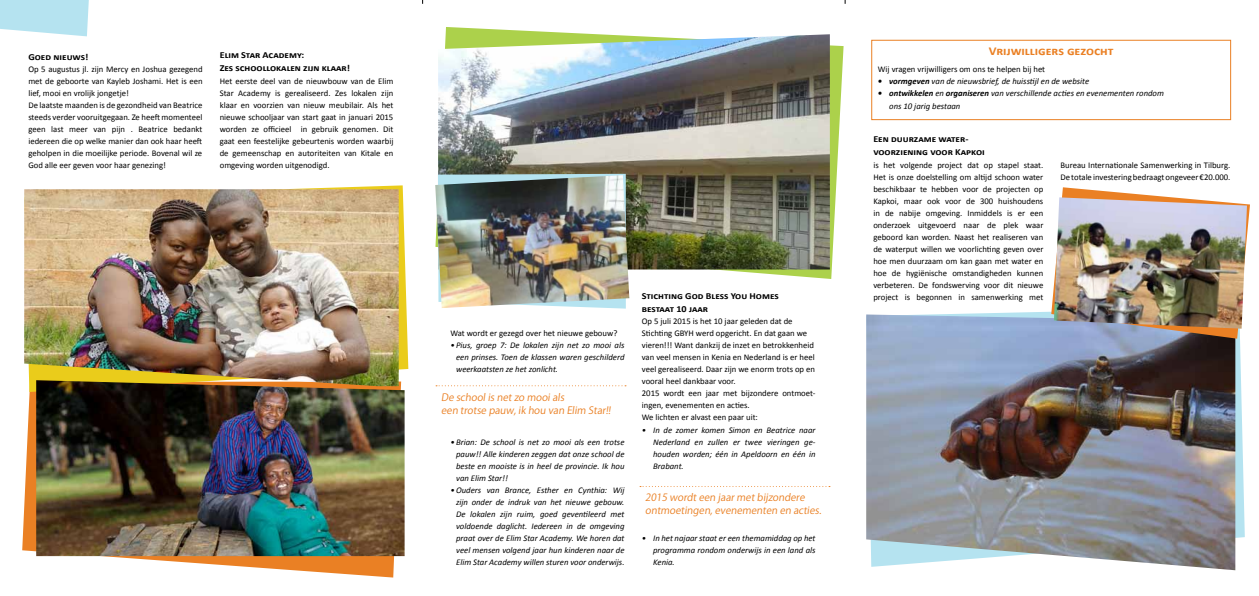
<style>
.page{position:relative;width:1259px;height:596px;background:#fff}
.page>*{position:absolute;margin:0;border:0;box-sizing:border-box;transform-origin:0 0}
.t1{font:700 12px "Calibri";color:#ea8024;scale:1.1 1}
.t2{font:10px/13px "Koz Go Pro";color:#ea8024}
.t3{font:700 9.2px/13px "Calibri";color:#000;scale:1.1 1}
.t4{font:8.7px/12px "Calibri";color:#000}
.t5{font:italic 8.7px/12px "Calibri";color:#000;text-align:justify}
.s1{font-weight:700}
</style>
<div class="page">
<svg style="left:0;top:0;width:89px;height:36px;background:#bce5f1"></svg>
<svg style="left:436px;top:385px;width:190px;height:1px"></svg>
<svg style="left:22px;top:392px;width:379px;height:186px"></svg>
<svg style="left:29px;top:185px;width:379px;height:207px"></svg>
<img style="left:36px;top:380px;width:368px;height:175px">
<img style="left:24px;top:189px;width:375px;height:197px">
<svg style="left:445px;top:27px;width:398px;height:252px"></svg>
<img style="left:438px;top:34px;width:392px;height:235px">
<img style="left:435px;top:175px;width:194px;height:133px">
<svg style="left:957px;top:311px;width:287px;height:255px;fill:#b5e3f0"></svg>
<img style="left:866px;top:314px;width:369px;height:256px">
<svg style="left:1051px;top:187px;width:199px;height:151px"></svg>
<img style="left:1054px;top:197px;width:193px;height:131px">
<div style="left:871px;top:40px;width:360px;height:80px;border:1px solid #ea8024"></div>
<p class="t3" style="left:28px;top:50px;width:56px">Goed nieuws!</p>
<p class="t4" style="left:28px;top:63px;width:176px">Op 5 augustus jl. zijn Mercy en Joshua gezegend met de geboorte van Kayleb Joshami. Het is een lief, mooi en vrolijk jongetje!<br>De laatste maanden is de gezondheid van Beatrice steeds verder vooruitgegaan. Ze heeft momenteel geen last meer van pijn . Beatrice bedankt iedereen die op welke manier dan ook haar heeft geholpen in die moeilijke periode. Bovenal wil ze God alle eer geven voor haar genezing!</p>
<p class="t3" style="left:220px;top:48px;width:120px">Elim Star Academy:<br>Zes schoollokalen zijn klaar!</p>
<p class="t4" style="left:220px;top:75px;width:175px;text-align:justify">Het eerste deel van de nieuwbouw van de Elim Star Academy is gerealiseerd. Zes lokalen zijn klaar en voorzien van nieuw meubilair. Als het nieuwe schooljaar van start gaat in januari 2015 worden ze officieel in gebruik genomen. Dit gaat een feestelijke gebeurtenis worden waarbij de gemeenschap en autoriteiten van Kitale en omgeving worden uitgenodigd.</p>
<p class="t4" style="left:450px;top:327px;width:168px">Wat wordt er gezegd over het nieuwe gebouw?</p>
<p class="t5" style="left:456px;top:339px;width:170px;text-indent:-6px">• Pius, groep 7: De lokalen zijn net zo mooi als een prinses. Toen de klassen waren geschilderd weerkaatsten ze het zonlicht.</p>
<p class="t2" style="left:441px;top:390px;width:173px">De schoolis net zo mooials<br>een trotse pauw,ik hou van Elim Star!!</p>
<p class="t5" style="left:456px;top:435px;width:170px;text-indent:-6px">• Brian: De school is net zo mooi als een trotse pauw!! Alle kinderen zeggen dat onze school de beste en mooiste is in heel de provincie. Ik hou van Elim Star!!</p>
<p class="t5" style="left:456px;top:483px;width:170px;text-indent:-6px">• Ouders van Brance, Esther en Cynthia: Wij zijn onder de indruk van het nieuwe gebouw.<br>De lokalen zijn ruim, goed geventileerd met voldoende daglicht. Iedereen in de omgeving praat over de Elim Star Academy. We horen dat veel mensen volgend jaar hun kinderen naar de Elim Star Academy willen sturen voor onderwijs.</p>
<p class="t3" style="left:642px;top:289px;width:126px">Stichting God Bless You Homes bestaat 10 jaar</p>
<p class="t4" style="left:642px;top:315px;width:175px">Op 5 juli 2015 is het 10 jaar geleden dat de Stichting GBYH werd opgericht. En dat gaan we vieren!!! Want dankzij de inzet en betrokkenheid van veel mensen in Kenia en Nederland is er heel veel gerealiseerd. Daar zijn we enorm trots op en vooral heel dankbaar voor.<br>2015 wordt een jaar met bijzondere ontmoet&shy;ingen, evenementen en acties.<br>We lichten er alvast een paar uit:</p>
<p class="t5" style="left:653px;top:423px;width:164px;text-indent:-11px">• In de zomer komen Simon en Beatrice naar Nederland en zullen er twee vieringen ge&shy;houden worden; één in Apeldoorn en één in Brabant.</p>
<p class="t2" style="left:645px;top:491px;width:179px">2015 wordt een jaarmet bijzondere ontmoetingen,evenementen en acties.</p>
<p class="t5" style="left:653px;top:531px;width:164px;text-indent:-11px">• In het najaar staat er een themamiddag op het programma rondom onderwijs in een land als Kenia.</p>
<h1 class="t1" style="left:988px;top:44px;width:115px">Vrijwilligers gezocht</h1>
<p class="t4" style="left:878px;top:64px;width:169px">Wij vragen vrijwilligers om ons te helpen bij het</p>
<p class="t5" style="left:878px;top:75px;width:213px"><span class="s1">• vormgeven</span> van de nieuwsbrief, de huisstijl en de website</p>
<p class="t5" style="left:889px;top:87px;width:276px;text-indent:-11px"><span class="s1">• ontwikkelen</span> en <span class="s1">organiseren</span> van verschillende acties en evenementen rondom ons 10 jarig bestaan</p>
<p class="t3" style="left:873px;top:133px;width:103px">Een duurzame water&shy;voorziening voor Kapkoi</p>
<p class="t4" style="left:873px;top:159px;width:171px;text-align:justify">is het volgende project dat op stapel staat.<br>Het is onze doelstelling om altijd schoon water beschikbaar te hebben voor de projecten op Kapkoi, maar ook voor de 300 huishoudens in de nabije omgeving. Inmiddels is er een onderzoek uitgevoerd naar de plek waar geboord kan worden. Naast het realiseren van de waterput willen we voorlichting geven over hoe men duurzaam om kan gaan met water en hoe de hygiënische omstandigheden kunnen verbeteren. De fondswerving voor dit nieuwe project is begonnen in samenwerking met</p>
<p class="t4" style="left:1060px;top:159px;width:171px">Bureau Internationale Samenwerking in Tilburg.<br>De totale investering bedraagt ongeveer €20.000.</p>
</div>
